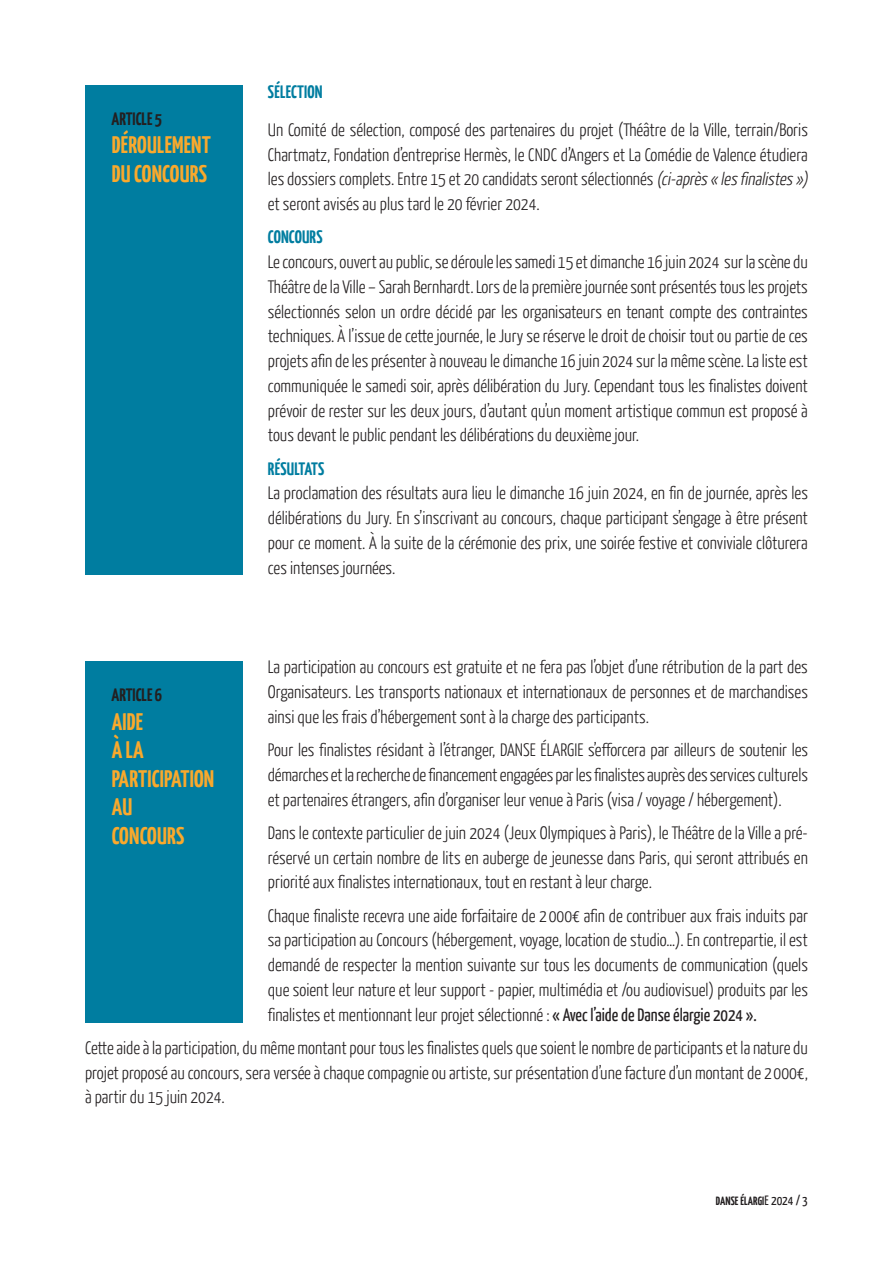
<style>
.page{position:relative;width:893px;height:1263px;background:#fff}
.page>*{position:absolute;margin:0;border:0;box-sizing:border-box;transform-origin:0 0}
.t1{font:700 24px "Yanone Kaffeesatz";letter-spacing:.01em;color:#faa92c}
.TEXTE{font:300 18px/24.8px "Yanone Kaffeesatz";color:#231f20;text-align:justify}
.SS_TITRE{font:700 18px "Yanone Kaffeesatz";letter-spacing:.01em;color:#007da0}
.t2{font:700 18px "Yanone Kaffeesatz";color:#231f20}
.TITRE{font:700 18px "Yanone Kaffeesatz";letter-spacing:.01em;color:#007da0}
.t3{font:700 12px "Yanone Kaffeesatz";letter-spacing:.01em;color:#231f20}
.s1{font-style:italic}
.s2{font-weight:400}
.s3{font-weight:400;font-size:13.5px}
</style>
<div class="page">
<div style="left:85px;top:85px;width:157px;height:489px;background:#007da0"></div>
<div style="left:85px;top:662px;width:157px;height:361px;background:#007da0"></div>
<p class="t2" style="left:112px;top:107px;width:52px">ARTICLE 5</p>
<p class="t1" style="left:112px;top:129px;width:101px">DÉROULEMENT</p>
<p class="t1" style="left:112px;top:158px;width:97px">DU CONCOURS</p>
<p class="TITRE" style="left:268px;top:80px;width:56px">SÉLECTION</p>
<p class="TEXTE" style="left:268px;top:117px;width:545px;text-align:left">Un Comité de sélection, composé des partenaires du projet (Théâtre de la Ville, terrain/Boris Chartmatz, Fondation d’entreprise Hermès, le CNDC d’Angers et La Comédie de Valence étudiera les dossiers complets. Entre 15 et 20 candidats seront sélectionnés <span class="s1">(ci-après«lesfinalistes») </span>et seront avisés au plus tard le 20 février 2024.</p>
<p class="SS_TITRE" style="left:268px;top:225px;width:56px">CONCOURS</p>
<p class="TEXTE" style="left:268px;top:249px;width:542px">Le concours, ouvert au public, se déroule les samedi 15 et dimanche 16 juin 2024 sur la scène du Théâtre de la Ville – Sarah Bernhardt. Lors de la première journée sont présentés tous les projets sélectionnés selon un ordre décidé par les organisateurs en tenant compte des contraintes techniques. À l’issue de cette journée, le Jury se réserve le droit de choisir tout ou partie de ces projets afin de les présenter à nouveau le dimanche 16 juin 2024 sur la même scène. La liste est communiquée le samedi soir, après délibération du Jury. Cependant tous les finalistes doivent prévoir de rester sur les deux jours, d’autant qu’un moment artistique commun est proposé à tous devant le public pendant les délibérations du deuxième jour.</p>
<p class="SS_TITRE" style="left:268px;top:456px;width:58px">RÉSULTATS</p>
<p class="TEXTE" style="left:268px;top:480px;width:542px">La proclamation des résultats aura lieu le dimanche 16 juin 2024, en fin de journée, après les délibérations du Jury. En s’inscrivant au concours, chaque participant s’engage à être présent pour ce moment. À la suite de la cérémonie des prix, une soirée festive et conviviale clôturera ces intenses journées.</p>
<p class="TEXTE" style="left:268px;top:654px;width:542px">La participation au concours est gratuite et ne fera pas l’objet d’une rétribution de la part des Organisateurs. Les transports nationaux et internationaux de personnes et de marchandises ainsi que les frais d’hébergement sont à la charge des participants.</p>
<p class="TEXTE" style="left:268px;top:737px;width:542px">Pour les finalistes résidant à l’étranger, DANSE ÉLARGIE s’efforcera par ailleurs de soutenir les démarches et la recherche de financement engagées par les finalistes auprès des services culturels et partenaires étrangers, afin d’organiser leur venue à Paris (visa / voyage / hébergement).</p>
<p class="TEXTE" style="left:268px;top:820px;width:541px">Dans le contexte particulier de juin 2024 (Jeux Olympiques à Paris), le Théâtre de la Ville a pré&shy;réservé un certain nombre de lits en auberge de jeunesse dans Paris, qui seront attribués en priorité aux finalistes internationaux, tout en restant à leur charge.</p>
<p class="TEXTE" style="left:268px;top:902px;width:542px">Chaque finaliste recevra une aide forfaitaire de 2000€ afin de contribuer aux frais induits par sa participation au Concours (hébergement, voyage, location de studio…). En contrepartie, il est demandé de respecter la mention suivante sur tous les documents de communication (quels que soient leur nature et leur support - papier, multimédia et /ou audiovisuel) produits par les finalistes et mentionnant leur projet sélectionné : <span class="s2">« Avec l’aide de Danse élargie 2024 ».</span></p>
<p class="TEXTE" style="left:85px;top:1035px;width:724px">Cette aide à la participation, du même montant pour tous les finalistes quels que soient le nombre de participants et la nature du projet proposé au concours, sera versée à chaque compagnie ou artiste, sur présentation d’une facture d’un montant de 2000€, à partir du 15 juin 2024.</p>
<p class="t2" style="left:112px;top:683px;width:52px">ARTICLE 6</p>
<p class="t1" style="left:112px;top:706px;width:33px">AIDE</p>
<p class="t1" style="left:112px;top:734px;width:34px">À LA</p>
<p class="t1" style="left:112px;top:763px;width:104px">PARTICIPATION</p>
<p class="t1" style="left:112px;top:791px;width:22px">AU</p>
<p class="t1" style="left:112px;top:820px;width:74px">CONCOURS</p>
<p class="t3" style="left:716px;top:1193px;width:93px">DANSE ÉLARGI<span class="s3">E 2024 / 3</span></p>
</div>
